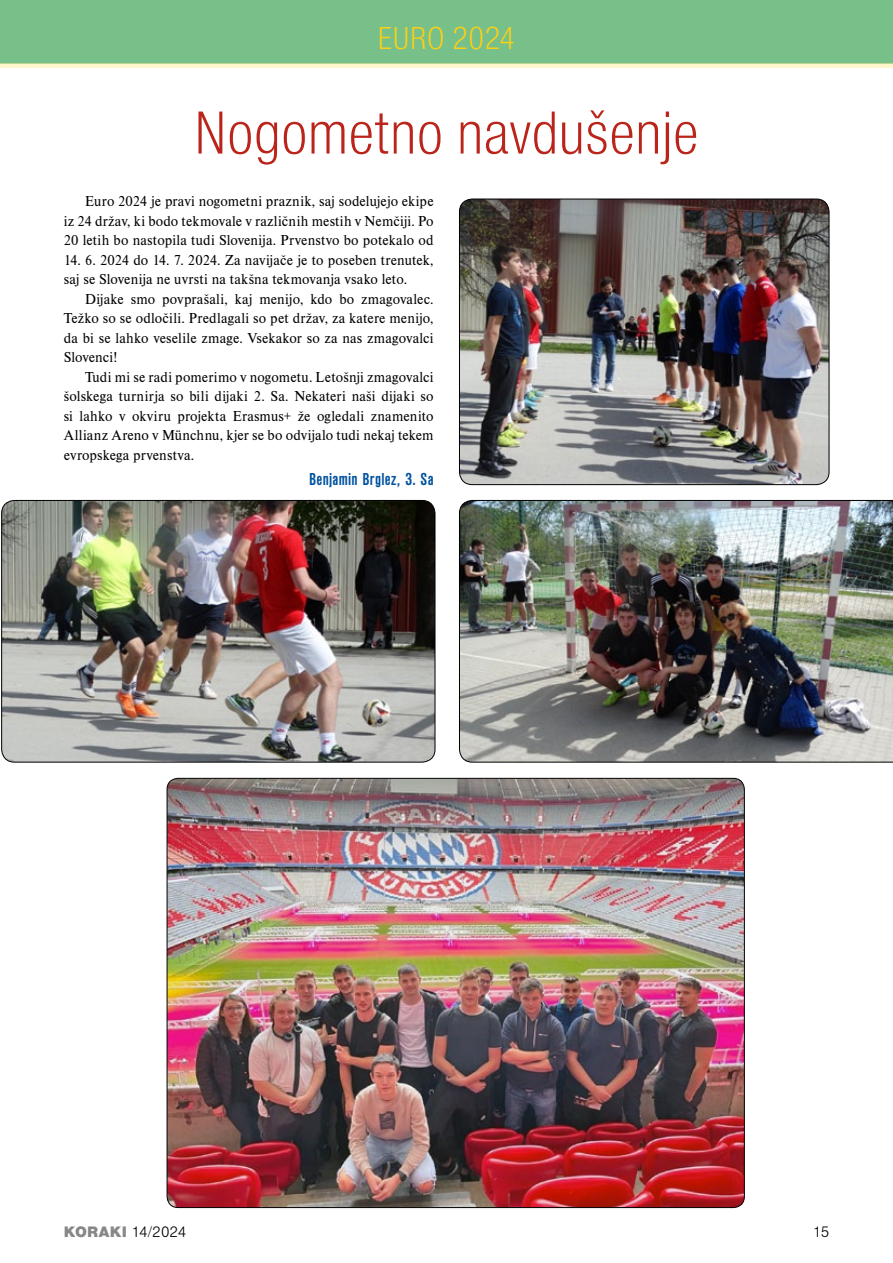
<style>
.page{position:relative;width:893px;height:1263px;background:#fff}
.page>*{position:absolute;margin:0;border:0;box-sizing:border-box;transform-origin:0 0}
.t1{font:63px "Nimbus San DEE Ligh Cond";letter-spacing:.005em;color:#bb241a}
.t2{font:33px "Nimbus San DEE Ligh Cond";letter-spacing:.015em;color:#ffcf15}
.t3{font:700 condensed 18px "Nimbus San DEE";letter-spacing:.015em;color:#00529f}
.t4{font:15.75px "Nimbus San DEE Blac";letter-spacing:.025em;color:#868786}
.t5{font:15.75px "Nimbus San DEE Ligh";color:#000}
.t6{font:15px/19.5px "Nimbus Rom DEE";letter-spacing:.005em;color:#000;text-align:justify}
.s1{font-family:"Nimbus San DEE Ligh";color:#000}
</style>
<div class="page">
<div style="left:0;top:0;width:893px;height:64px;background:#78c08a"></div>
<hr style="left:0;top:64px;width:893px;height:4px;background:#fff6cb">
<img style="left:459px;top:199px;width:370px;height:286px">
<div style="left:459px;top:199px;width:370px;height:286px;border:1px solid #000;border-radius:13px"></div>
<img style="left:2px;top:500px;width:433px;height:262px">
<div style="left:1px;top:500px;width:434px;height:262px;border:1px solid #000;border-radius:13px"></div>
<img style="left:459px;top:500px;width:434px;height:262px">
<img style="left:167px;top:778px;width:577px;height:429px">
<h2 class="t2" style="left:378px;top:20px;width:139px">EURO 2024</h2>
<h1 class="t1" style="left:194px;top:98px;width:506px">Nogometno navdušenje</h1>
<p class="t6" style="left:64px;top:191px;width:371px;text-indent:21px">Euro 2024 je pravi nogometni praznik, saj sodelujejo ekipe iz 24 držav, ki bodo tekmovale v različnih mestih v Nemčiji. Po 20 letih bo nastopila tudi Slovenija. Prvenstvo bo potekalo od</p>
<p class="t6" style="left:64px;top:250px;width:371px">14. 6. 2024 do 14. 7. 2024. Za navijače je to poseben trenutek, saj se Slovenija ne uvrsti na takšna tekmovanja vsako leto.</p>
<p class="t6" style="left:64px;top:289px;width:371px;text-indent:21px">Dijake smo povprašali, kaj menijo, kdo bo zmagovalec.<br>Težko so se odločili. Predlagali so pet držav, za katere menijo, da bi se lahko veselile zmage. Vsekakor so za nas zmagovalci Slovenci!</p>
<p class="t6" style="left:64px;top:367px;width:371px;text-indent:21px">Tudi mi se radi pomerimo v nogometu. Letošnji zmagovalci šolskega turnirja so bili dijaki 2. Sa. Nekateri naši dijaki so si lahko v okviru projekta Erasmus+ že ogledali znamenito Allianz Areno v Münchnu, kjer se bo odvijalo tudi nekaj tekem evropskega prvenstva.</p>
<p class="t3" style="left:309px;top:469px;width:126px">Benjamin Brglez, 3. Sa</p>
<p class="t4" style="left:64px;top:1222px;width:124px">KORAKI <span class="s1">14 2024</span></p>
<p class="t5" style="left:813px;top:1222px;width:18px">15</p>
</div>
